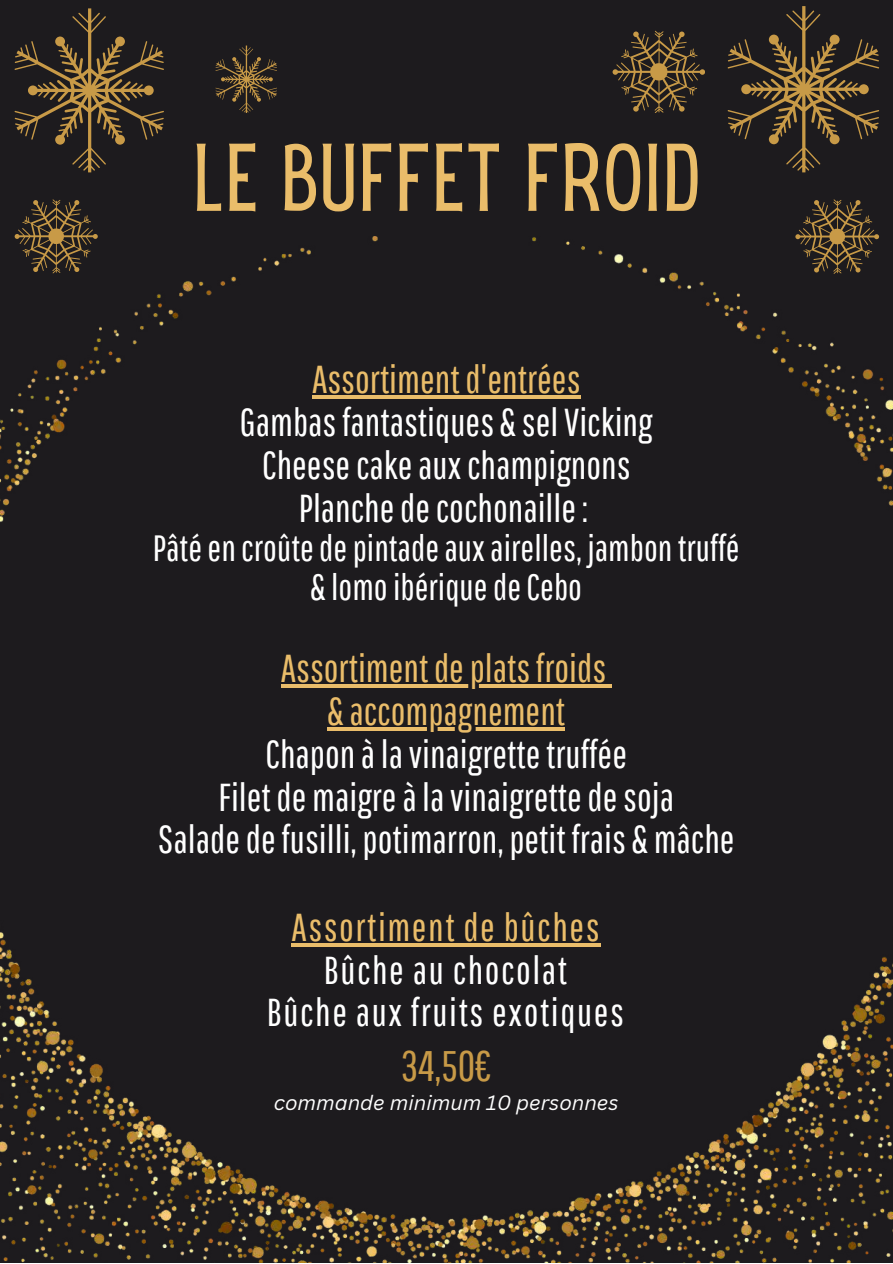
<style>
.page{position:relative;width:893px;height:1264px;background:#fff}
.page>*{position:absolute;margin:0;border:0;box-sizing:border-box;transform-origin:0 0}
.t1{font:83.85px "Hey Gotcha";letter-spacing:.04em;color:#eabd6a}
.t2{font:42.75px "Pathway Gothic One";color:#c89a47}
.t3{font:39px/42.8px "Pathway Gothic One";color:#fff;text-align:center}
.t4{font:39px/42.8px "Pathway Gothic One";color:#eabd6a;text-align:center}
.t5{font:39px/42.8px "Pathway Gothic One";letter-spacing:.04em;color:#fff;text-align:center}
.t6{font:39px "Pathway Gothic One";letter-spacing:.04em;color:#eabd6a}
.t7{font:36.6px/39.3px "Pathway Gothic One";color:#fff;text-align:center}
.t8{font:italic 20.25px "Canva Sans";color:#fff}
</style>
<div class="page">
<div style="left:0;top:0;width:892px;height:1262px;background:#1d1b1e"></div>
<img style="left:0;top:237px;width:892px;height:1025px">
<svg style="left:15px;top:8px;width:149px;height:164px"></svg>
<svg style="left:727px;top:6px;width:152px;height:166px"></svg>
<svg style="left:215px;top:46px;width:62px;height:67px"></svg>
<svg style="left:612px;top:31px;width:92px;height:82px"></svg>
<svg style="left:15px;top:199px;width:83px;height:74px"></svg>
<svg style="left:795px;top:199px;width:84px;height:75px"></svg>
<hr style="left:312px;top:395px;width:268px;height:4px;background:#eabd6a">
<hr style="left:281px;top:684px;width:325px;height:4px;background:#eabd6a">
<svg style="left:606px;top:684px;width:6px;height:4px"></svg>
<hr style="left:327px;top:727px;width:238px;height:3px;background:#eabd6a">
<hr style="left:291px;top:943px;width:310px;height:3px;background:#eabd6a">
<h1 class="t1" style="left:193px;top:144px;width:507px">LE BUFFET FROID</h1>
<p class="t4" style="left:312px;top:357px;width:270px">Assortimentd'entrées</p>
<p class="t3" style="left:240px;top:400px;width:414px">Gambasfantastiques &amp; selVicking<br>Cheesecakeauxchampignons<br>Planchedecochonaille:</p>
<p class="t7" style="left:153px;top:527px;width:588px">Pâtéencroûtedepintadeauxairelles, jambontruffé &amp; lomoibériquedeCebo</p>
<p class="t4" style="left:281px;top:646px;width:327px">Assortimentdeplatsfroids &amp; accompagnement</p>
<p class="t3" style="left:158px;top:731px;width:578px">Chaponàlavinaigrettetruffée<br>Filetdemaigreàlavinaigrettedesoja<br>Saladedefusilli,potimarron,petit frais &amp;mâche</p>
<p class="t6" style="left:291px;top:903px;width:310px">Assortiment de bûches</p>
<p class="t5" style="left:267px;top:947px;width:358px">Bûche au chocolat<br>Bûche aux fruits exotiques</p>
<p class="t2" style="left:401px;top:1040px;width:92px">34,50€</p>
<p class="t8" style="left:274px;top:1088px;width:346px">commande minimum 10 personnes</p>
</div>
